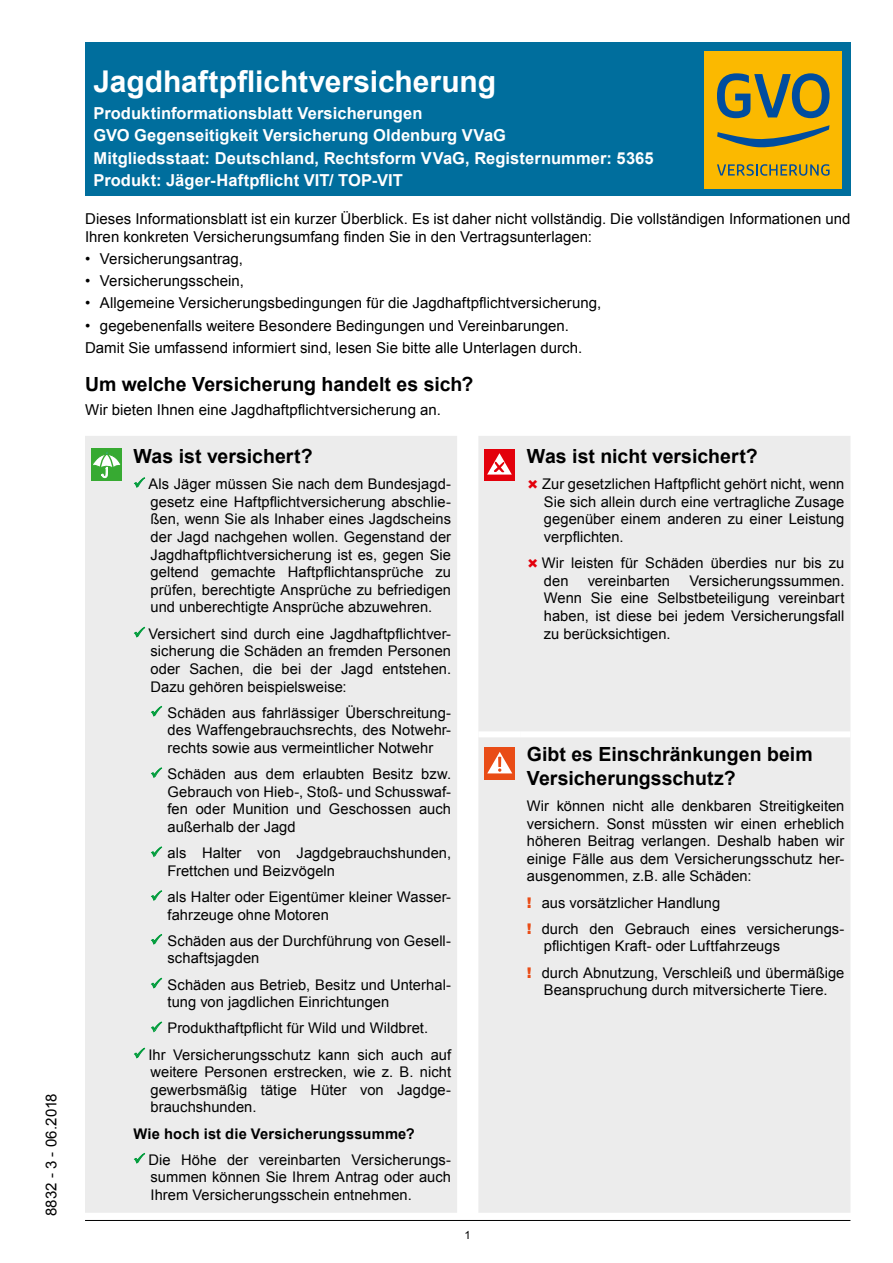
<style>
.page{position:relative;width:893px;height:1263px;background:#fff}
.page>*{position:absolute;margin:0;border:0;box-sizing:border-box;transform-origin:0 0}
.t1{font:700 30px "Arial";letter-spacing:-.005em;color:#fff}
.t2{font:700 19.5px/23.4px "Arial";color:#000}
.t3{font:700 16.5px/22.5px "Arial";letter-spacing:.005em;color:#fff}
.t4{font:15px/18px "Arial";letter-spacing:.005em;color:#000}
.t5{font:14.7px/17.7px "Arial";letter-spacing:.005em;color:#000;text-align:justify}
.t6{font:700 14.7px "Arial";letter-spacing:.01em;color:#000}
.t7{font:11.25px "Arial";color:#000}
.s1{color:#009c3b}
.s2{font-weight:900;color:#e94c16}
</style>
<div class="page">
<hr style="left:85px;top:1220px;width:765px;height:1px;background:#000">
<div style="left:85px;top:43px;width:765px;height:153px;background:#006e9d"></div>
<div style="left:705px;top:51px;width:137px;height:137px;background:#fbb900"></div>
<svg style="left:717px;top:125px;width:113px;height:23px"></svg>
<svg style="left:717px;top:73px;width:113px;height:45px"></svg>
<svg style="left:717px;top:164px;width:113px;height:12px"></svg>
<div style="left:85px;top:436px;width:765px;height:777px;background:#ececec"></div>
<div style="left:478px;top:731px;width:43px;height:6px;background:#fff"></div>
<div style="left:521px;top:731px;width:329px;height:6px;background:#fff"></div>
<div style="left:91px;top:449px;width:31px;height:32px;background:#37aa32"></div>
<svg style="left:93px;top:451px;width:28px;height:28px"></svg>
<svg style="left:134px;top:477px;width:11px;height:12px"></svg>
<svg style="left:134px;top:627px;width:11px;height:11px"></svg>
<svg style="left:151px;top:706px;width:11px;height:11px"></svg>
<svg style="left:151px;top:767px;width:11px;height:12px"></svg>
<svg style="left:151px;top:846px;width:11px;height:12px"></svg>
<svg style="left:151px;top:890px;width:11px;height:12px"></svg>
<svg style="left:151px;top:934px;width:11px;height:11px"></svg>
<svg style="left:151px;top:977px;width:11px;height:12px"></svg>
<svg style="left:151px;top:1021px;width:11px;height:12px"></svg>
<svg style="left:134px;top:1047px;width:11px;height:12px"></svg>
<svg style="left:134px;top:1153px;width:11px;height:11px"></svg>
<div style="left:484px;top:449px;width:31px;height:31px;background:#e3000b"></div>
<svg style="left:487px;top:453px;width:25px;height:22px"></svg>
<div style="left:484px;top:747px;width:31px;height:32px;background:#e94c16"></div>
<svg style="left:487px;top:752px;width:25px;height:21px"></svg>
<svg style="left:529px;top:480px;width:25px;height:10px"></svg>
<svg style="left:529px;top:559px;width:8px;height:8px"></svg>
<p class="t4" style="left:43px;top:1216px;width:124px;rotate:-90deg">8832 - 3 - 06.2018</p>
<h1 class="t1" style="left:94px;top:61px;width:404px">Jagdhaftpflichtversicherung</h1>
<p class="t3" style="left:94px;top:102px;width:562px">Produktinformationsblatt Versicherungen<br>GVO Gegenseitigkeit Versicherung Oldenburg VVaG<br>Mitgliedsstaat: Deutschland, Rechtsform VVaG, Registernummer: 5365<br>Produkt: Jäger-Haftpflicht VIT/ TOP-VIT</p>
<p class="t4" style="left:85px;top:209px;width:767px">Dieses Informationsblatt ist ein kurzer Überblick. Es ist daher nicht vollständig. Die vollständigen Informationen und<br>Ihren konkreten Versicherungsumfang finden Sie in den Vertragsunterlagen:</p>
<p class="t4" style="left:85px;top:250px;width:159px">• Versicherungsantrag,</p>
<p class="t4" style="left:85px;top:272px;width:160px">• Versicherungsschein,</p>
<p class="t4" style="left:85px;top:294px;width:518px">• Allgemeine Versicherungsbedingungen für die Jagdhaftpflichtversicherung,</p>
<p class="t4" style="left:85px;top:314px;width:499px;line-height:22.2px">• gegebenenfalls weitere Besondere Bedingungen und Vereinbarungen.<br>Damit Sie umfassend informiert sind, lesen Sie bitte alle Unterlagen durch.</p>
<h2 class="t2" style="left:85px;top:373px;width:390px">Um welche Versicherung handelt es sich?</h2>
<p class="t4" style="left:85px;top:401px;width:357px">Wir bieten Ihnen eine Jagdhaftpflichtversicherung an.</p>
<h2 class="t2" style="left:134px;top:445px;width:181px">Was ist versichert?</h2>
<p class="t5" style="left:151px;top:475px;width:302px;text-indent:-17px"><span class="s1">✓</span> Als Jäger müssen Sie nach dem Bundesjagd&shy;gesetz eine Haftpflichtversicherung abschlie&shy;ßen, wenn Sie als Inhaber eines Jagdscheins der Jagd nachgehen wollen. Gegenstand der Jagdhaftpflichtversicherung ist es, gegen Sie geltend gemachte Haftpflichtansprüche zu prüfen, berechtigte Ansprüche zu befriedigen und unberechtigte Ansprüche abzuwehren.</p>
<p class="t5" style="left:151px;top:625px;width:302px;text-indent:-17px"><span class="s1">✓</span> Versichert sind durch eine Jagdhaftpflichtver&shy;sicherung die Schäden an fremden Personen oder Sachen, die bei der Jagd entstehen.<br>Dazu gehören beispielsweise:</p>
<p class="t5" style="left:168px;top:704px;width:285px;text-indent:-17px"><span class="s1">✓</span> Schäden aus fahrlässiger Überschreitung&shy;des Waffengebrauchsrechts, des Notwehr&shy;rechts sowie aus vermeintlicher Notwehr</p>
<p class="t5" style="left:168px;top:765px;width:285px;text-indent:-17px"><span class="s1">✓</span> Schäden aus dem erlaubten Besitz bzw.<br>Gebrauch von Hieb-, Stoß- und Schusswaf&shy;fen oder Munition und Geschossen auch außerhalb der Jagd</p>
<p class="t5" style="left:168px;top:844px;width:285px;text-indent:-17px"><span class="s1">✓</span> als Halter von Jagdgebrauchshunden,<br>Frettchen und Beizvögeln</p>
<p class="t5" style="left:168px;top:888px;width:285px;text-indent:-17px"><span class="s1">✓</span> als Halter oder Eigentümer kleiner Wasser&shy;fahrzeuge ohne Motoren</p>
<p class="t5" style="left:168px;top:932px;width:285px;text-indent:-17px"><span class="s1">✓</span> Schäden aus der Durchführung von Gesell&shy;schaftsjagden</p>
<p class="t5" style="left:168px;top:976px;width:285px;text-indent:-17px"><span class="s1">✓</span> Schäden aus Betrieb, Besitz und Unterhal&shy;tung von jagdlichen Einrichtungen</p>
<p class="t5" style="left:151px;top:1019px;width:279px"><span class="s1">✓</span> Produkthaftpflicht für Wild und Wildbret.</p>
<p class="t5" style="left:151px;top:1046px;width:302px;text-indent:-17px"><span class="s1">✓</span> Ihr Versicherungsschutz kann sich auch auf weitere Personen erstrecken, wie z. B. nicht gewerbsmäßig tätige Hüter von Jagdge&shy;brauchshunden.</p>
<p class="t6" style="left:134px;top:1123px;width:283px">Wie hoch ist die Versicherungssumme?</p>
<p class="t5" style="left:151px;top:1151px;width:302px;text-indent:-17px"><span class="s1">✓</span> Die Höhe der vereinbarten Versicherungs&shy;summen können Sie Ihrem Antrag oder auch Ihrem Versicherungsschein entnehmen.</p>
<h2 class="t2" style="left:527px;top:445px;width:232px">Was ist nicht versichert?</h2>
<p class="t5" style="left:542px;top:475px;width:304px">Zur gesetzlichen Haftpflicht gehört nicht, wenn Sie sich allein durch eine vertragliche Zusage gegenüber einem anderen zu einer Leistung verpflichten.</p>
<p class="t5" style="left:542px;top:554px;width:304px">Wir leisten für Schäden überdies nur bis zu den</p>
<p class="t5" style="left:544px;top:572px;width:302px;text-indent:145px">Versicherungssummen.<br>Wenn Sie eine Selbstbeteiligung vereinbart haben, ist diese bei jedem Versicherungsfall zu berücksichtigen.</p>
<p class="t5" style="left:588px;top:572px;width:84px">vereinbarten</p>
<h2 class="t2" style="left:527px;top:743px;width:287px">Gibt es Einschränkungen beim<br>Versicherungsschutz?</h2>
<p class="t5" style="left:527px;top:797px;width:319px">Wir können nicht alle denkbaren Streitigkeiten versichern. Sonst müssten wir einen erheblich höheren Beitrag verlangen. Deshalb haben wir einige Fälle aus dem Versicherungsschutz her&shy;ausgenommen, z.B. alle Schäden:</p>
<p class="t5" style="left:527px;top:889px;width:319px;line-height:26.1px"><span class="s2">!</span> aus vorsätzlicher Handlung<br><span class="s2">!</span> durch den Gebrauch eines versicherungs-</p>
<p class="t5" style="left:527px;top:933px;width:319px;line-height:26.1px;text-indent:17px">pflichtigen Kraft- oder Luftfahrzeugs<br><span class="s2">!</span> durch Abnutzung, Verschleiß und übermäßige</p>
<p class="t5" style="left:544px;top:981px;width:285px">Beanspruchung durch mitversicherte Tiere.</p>
<p class="t7" style="left:465px;top:1227px;width:8px">1</p>
</div>
